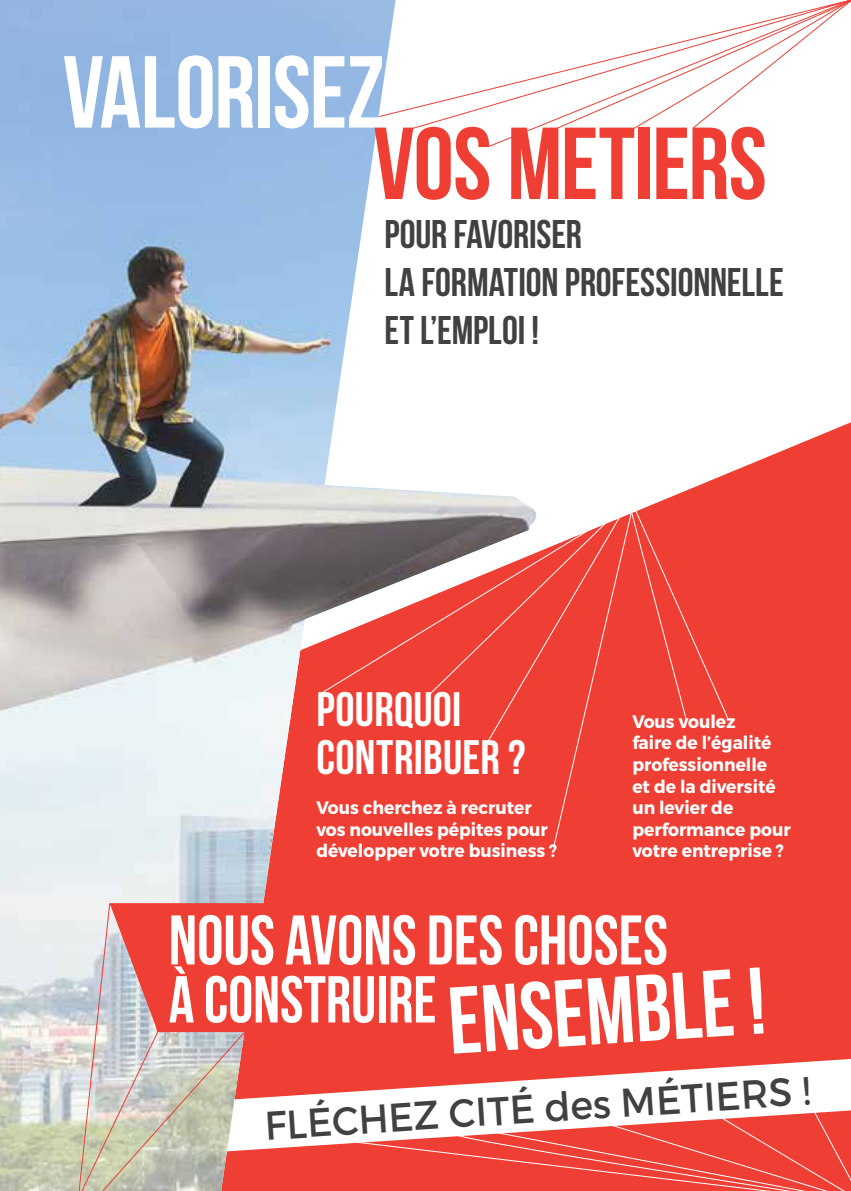
<style>
.page{position:relative;width:851px;height:1191px;background:#fff}
.page>*{position:absolute;margin:0;border:0;box-sizing:border-box;transform-origin:0 0}
.t1{font:700 102px "Bebas Neue";letter-spacing:-.01em;color:#ef3e33}
.t2{font:700 102px "Bebas Neue";letter-spacing:-.01em;color:#fff}
.t3{font:700 94.4px "Bebas Neue";color:#fff;scale:.95 1}
.t4{font:700 70px "Bebas Neue";color:#fff;scale:.95 1}
.t5{font:700 66.2px "Bebas Neue";color:#fff;scale:.95 1}
.t6{font:700 48.4px/48px "Bebas Neue";letter-spacing:.005em;color:#fff}
.t7{font:700 40px/48px "Bebas Neue";letter-spacing:-.005em;color:#414042}
.t8{font:40px "Montserrat";color:#414042;scale:.95 1}
.t9{font:700 18px/21.6px "Montserrat";color:#fff;scale:.95 1}
</style>
<div class="page">
<svg style="left:395px;top:422px;width:455px;height:637px;background:#f1564d"></svg>
<svg style="left:395px;top:1059px;width:454px;height:30px"></svg>
<svg style="left:395px;top:0;width:92px;height:130px"></svg>
<img style="left:0;top:0;width:395px;height:1191px">
<svg style="left:485px;top:481px;width:154px;height:366px;background:#f05248"></svg>
<svg style="left:487px;top:73px;width:65px;height:74px"></svg>
<svg style="left:552px;top:0;width:298px;height:130px"></svg>
<img style="left:0;top:467px;width:544px;height:172px">
<svg style="left:317px;top:509px;width:304px;height:187px;background:#d46962"></svg>
<div style="left:246px;top:903px;width:316px;height:129px;background:#ef3e33"></div>
<svg style="left:75px;top:902px;width:171px;height:289px;background:#d7a097"></svg>
<svg style="left:289px;top:1108px;width:561px;height:83px"></svg>
<div style="left:627px;top:501px;width:102px;height:219px;background:#ef3e33"></div>
<h1 class="t2" style="left:63px;top:36px;width:323px">VALORISEZ</h1>
<h1 class="t1" style="left:373px;top:108px;width:395px">VOS METIERS</h1>
<h3 class="t7" style="left:384px;top:210px;width:400px">POUR FAVORISER<br>LA FORMATION PROFESSIONNELLE<br>ET L’EMPLOI !</h3>
<h3 class="t6" style="left:316px;top:685px;width:211px">POURQUOI<br>CONTRIBUER ?</h3>
<p class="t9" style="left:316px;top:797px;width:255px">Vous cherchez à recruter vos nouvelles pépites pour développer votre business ?</p>
<p class="t9" style="left:632px;top:711px;width:168px">Vous voulez<br>faire de l’égalité professionnelle<br>et de la diversité un levier de performance pour votre entreprise ?</p>
<h3 class="t4" style="left:169px;top:902px;width:527px">NOUS AVONS DES CHOSES</h3>
<h3 class="t5" style="left:169px;top:963px;width:283px">À CONSTRUIRE</h3>
<h2 class="t3" style="left:444px;top:970px;width:336px;rotate:-4deg">ENSEMBLE !</h2>
<h3 class="t8" style="left:263px;top:1102px;width:576px;rotate:-4deg">FLéCHEZ Cité des Métiers !</h3>
</div>
